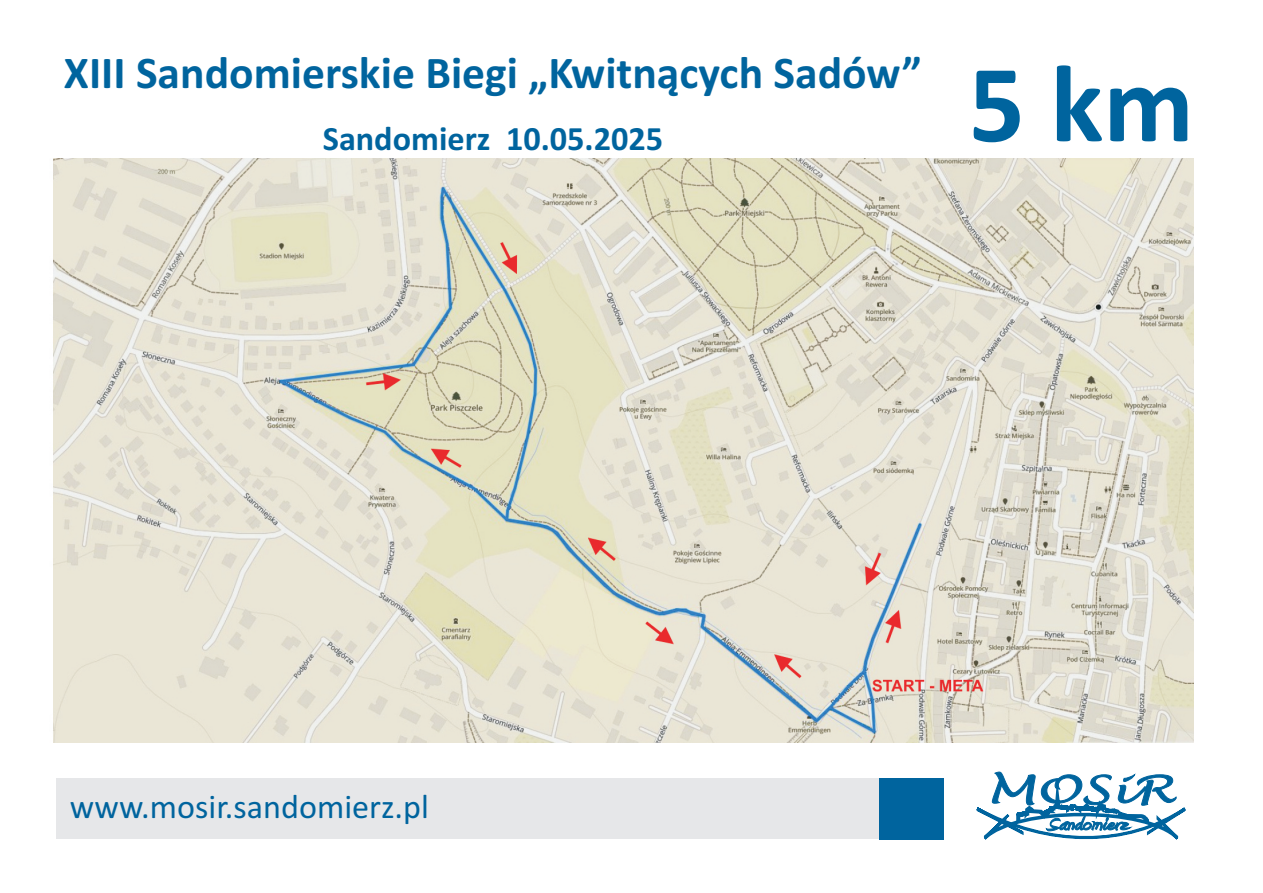
<style>
.page{position:relative;width:1263px;height:893px;background:#fff}
.page>*{position:absolute;margin:0;border:0;box-sizing:border-box;transform-origin:0 0}
.t1{font:700 111.3px "Calibri";color:#00649e}
.t2{font:700 45.6px "Calibri";color:#00649e}
.t3{font:34.2px "Calibri";color:#00649e}
.t4{font:700 34.2px "Calibri";color:#00649e}
</style>
<div class="page">
<img style="left:53px;top:158px;width:1140px;height:584px">
<div style="left:56px;top:778px;width:824px;height:61px;background:#e6e7e9"></div>
<div style="left:880px;top:778px;width:64px;height:61px;background:#00649e"></div>
<svg style="left:974px;top:732px;width:214px;height:108px"></svg>
<p class="t2" style="left:64px;top:53px;width:859px">XIII Sandomierskie Biegi „Kwitn¹cych Sadów”</p>
<p class="t4" style="left:323px;top:124px;width:342px">Sandomierz 10.05.2025</p>
<h1 class="t1" style="left:968px;top:58px;width:227px">5 km</h1>
<p class="t3" style="left:70px;top:792px;width:360px">www.mosir.sandomierz.pl</p>
</div>
